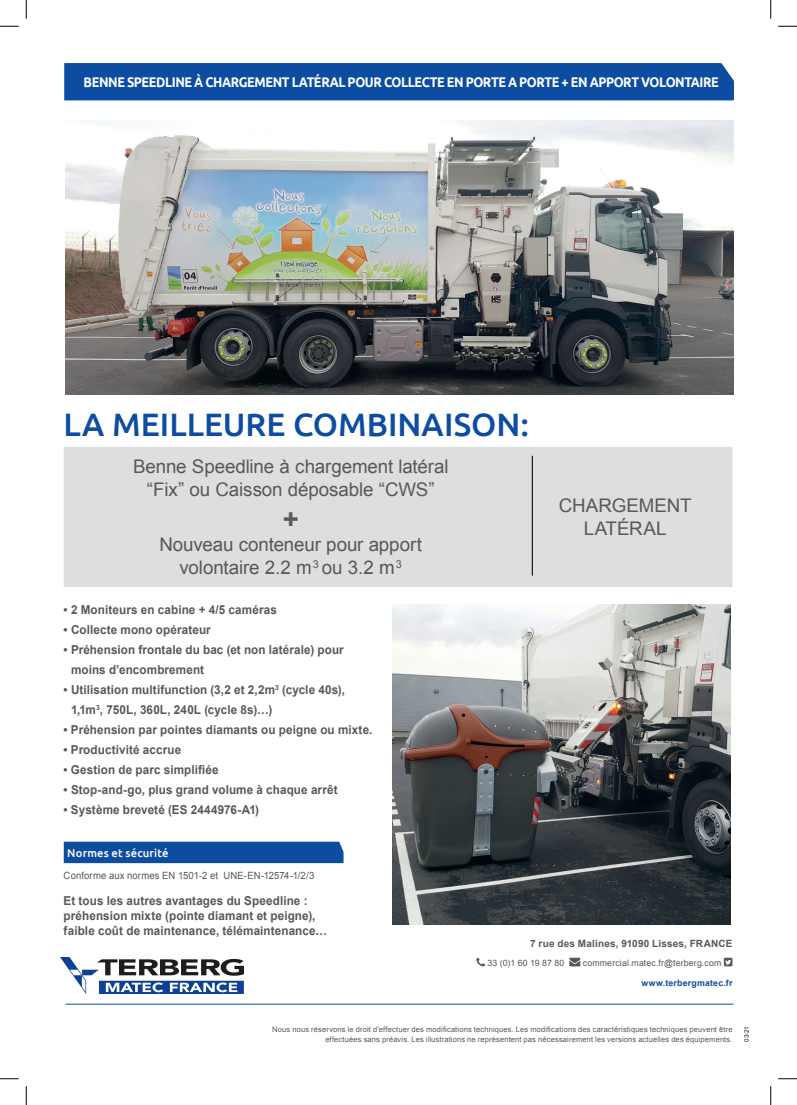
<style>
.page{position:relative;width:797px;height:1105px;background:#fff}
.page>*{position:absolute;margin:0;border:0;box-sizing:border-box;transform-origin:0 0}
.t1{font:500 32.38px "Ubuntu";color:#0d4da1}
.t2{font:700 27.5px "Arial";color:#57585a}
.t3{font:500 22.5px "Ubuntu";letter-spacing:.005em;color:#fff}
.t4{font:18.75px/22.5px "Arial";letter-spacing:-.005em;color:#57585a;text-align:center}
.t5{font:700 14px "Ubuntu";letter-spacing:-.03em;color:#fff;scale:.9 1}
.t6{font:700 12.25px/20px "Arial";letter-spacing:.01em;color:#57585a;scale:.95 1}
.t7{font:500 11.25px "Ubuntu";letter-spacing:.01em;color:#fff}
.t8{font:10px "Arial";letter-spacing:.01em;color:#57585a;scale:.95 1}
.t9{font:700 10px "Arial";letter-spacing:.02em;color:#57585a}
.t10{font:8.75px "Arial";letter-spacing:.015em;color:#57585a}
.t11{font:700 8.75px "Arial";letter-spacing:.025em;color:#0d4da1}
.t12{font:7.5px/10px "Arial";letter-spacing:.02em;color:#57585a;text-align:right}
.t13{font:6.25px "Arial";color:#231f20}
</style>
<div class="page">
<img style="left:392px;top:605px;width:338px;height:319px">
<hr style="left:65px;top:1004px;width:668px;height:1px;background:#0d4da1">
<div style="left:64px;top:63px;width:670px;height:37px;background:#0d4da1"></div>
<div style="left:64px;top:842px;width:279px;height:21px;background:#0d4da1"></div>
<svg style="left:476px;top:958px;width:9px;height:8px"></svg>
<svg style="left:569px;top:958px;width:11px;height:8px"></svg>
<svg style="left:723px;top:958px;width:9px;height:8px"></svg>
<img style="left:65px;top:120px;width:668px;height:274px">
<div style="left:64px;top:447px;width:668px;height:140px;background:#dddee0"></div>
<hr style="left:531px;top:456px;width:2px;height:119px;background:#231f20">
<svg style="left:0;top:25px;width:19px;height:2px"></svg>
<svg style="left:778px;top:25px;width:19px;height:2px"></svg>
<svg style="left:0;top:1078px;width:19px;height:1px"></svg>
<svg style="left:778px;top:1078px;width:19px;height:1px"></svg>
<svg style="left:25px;top:0;width:2px;height:19px"></svg>
<svg style="left:25px;top:1086px;width:2px;height:19px"></svg>
<svg style="left:770px;top:0;width:1px;height:19px"></svg>
<svg style="left:770px;top:1086px;width:1px;height:19px"></svg>
<img style="left:60px;top:957px;width:184px;height:37px">
<p class="t5" style="left:84px;top:73px;width:707px">BENNE SPEEDLINE À CHARGEMENT LATÉRAL POUR COLLECTE EN PORTE A PORTE + EN APPORT VOLONTAIRE</p>
<h3 class="t3" style="left:84px;top:67px;width:145px">SUBHEADING</h3>
<h1 class="t1" style="left:64px;top:404px;width:467px">LA MEILLEURE COMBINAISON:</h1>
<h3 class="t4" style="left:133px;top:456px;width:317px">Benne Speedline à chargement latéral “Fix” ou Caisson déposable “CWS”</h3>
<h2 class="t2" style="left:283px;top:501px;width:18px">+</h2>
<h3 class="t4" style="left:159px;top:534px;width:264px">Nouveau conteneur pour apport volontaire 2.2 m<sup>3</sup> ou 3.2 m<sup>3</sup></h3>
<p class="t6" style="left:64px;top:600px;width:226px">• 2 Moniteurs en cabine + 4/5 caméras</p>
<p class="t6" style="left:64px;top:620px;width:156px">• Collecte mono opérateur</p>
<p class="t6" style="left:71px;top:640px;width:289px;text-indent:-7px">• Préhension frontale du bac (et non latérale) pour moins d’encombrement</p>
<p class="t6" style="left:71px;top:680px;width:290px;text-indent:-7px">• Utilisation multifunction (3,2 et 2,2m<sup>3</sup> (cycle 40s),<br>1,1m<sup>3</sup>, 750L, 360L, 240L (cycle 8s)…)</p>
<p class="t6" style="left:64px;top:720px;width:326px">• Préhension par pointes diamants ou peigne ou mixte.</p>
<p class="t6" style="left:64px;top:740px;width:125px">• Productivité accrue</p>
<p class="t6" style="left:64px;top:760px;width:165px">• Gestion de parc simplifiée</p>
<p class="t6" style="left:64px;top:780px;width:290px">• Stop-and-go, plus grand volume à chaque arrêt</p>
<p class="t6" style="left:64px;top:800px;width:207px">• Système breveté (ES 2444976-A1)</p>
<p class="t7" style="left:67px;top:846px;width:103px">Normes et sécurité</p>
<p class="t8" style="left:64px;top:869px;width:265px">Conforme aux normes EN 1501-2 et UNE-EN-12574-1/2/3</p>
<p class="t6" style="left:64px;top:894px;width:279px;line-height:14.8px">Et tous les autres avantages du Speedline : préhension mixte (pointe diamant et peigne), faible coût de maintenance, télémaintenance…</p>
<h3 class="t4" style="left:559px;top:495px;width:134px">CHARGEMENT<br>LATÉRAL</h3>
<p class="t9" style="left:530px;top:937px;width:204px">7 rue des Malines, 91090 Lisses, FRANCE</p>
<p class="t10" style="left:487px;top:957px;width:78px">33 (0)1 60 19 87 80</p>
<p class="t10" style="left:582px;top:957px;width:140px">commercial.matec.fr@terberg.com</p>
<p class="t11" style="left:641px;top:977px;width:92px">www.terbergmatec.fr</p>
<p class="t12" style="left:272px;top:1024px;width:461px">Nous nous réservons le droit d’effectuer des modifications techniques. Les modifications des caractéristiques techniques peuvent être effectuées sans préavis. Les illustrations ne représentent pas nécessairement les versions actuelles des équipements.</p>
<p class="t13" style="left:742px;top:1042px;width:17px;rotate:-90deg">03-21</p>
</div>
